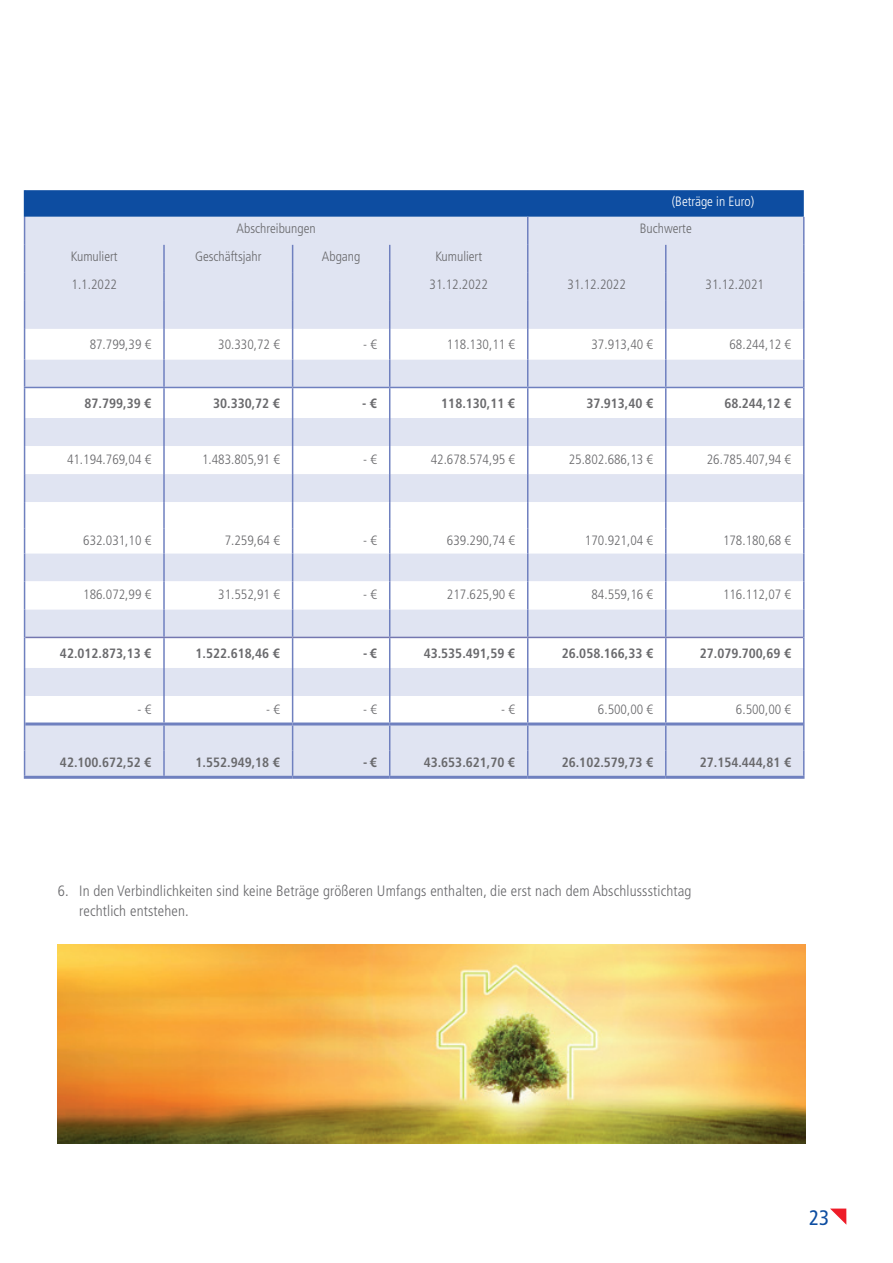
<style>
.page{position:relative;width:893px;height:1263px;background:#fff}
.page>*{position:absolute;margin:0;border:0;box-sizing:border-box;transform-origin:0 0}
.t1{font:condensed 21px "Frutiger LT Std";color:#0d4da1}
.t2{font:300 condensed 15px/19.5px "Frutiger LT Std";letter-spacing:.01em;color:#69696c}
.t3{font:300 condensed 13.5px "Frutiger LT Std";color:#69696c}
.t4{font:700 condensed 13.5px "Frutiger LT Std";color:#69696c}
.t5{font:300 condensed 13.5px "Frutiger LT Std";color:#fff}
</style>
<div class="page">
<svg style="left:830px;top:1208px;width:16px;height:17px"></svg>
<hr style="left:24px;top:776px;width:140px;height:3px;background:#6f80bf">
<hr style="left:164px;top:776px;width:129px;height:3px;background:#6f80bf">
<hr style="left:293px;top:776px;width:97px;height:3px;background:#6f80bf">
<hr style="left:390px;top:776px;width:138px;height:3px;background:#6f80bf">
<hr style="left:528px;top:776px;width:138px;height:3px;background:#6f80bf">
<hr style="left:666px;top:776px;width:138px;height:3px;background:#6f80bf">
<svg style="left:23px;top:190px;width:781px;height:586px"></svg>
<img style="left:58px;top:944px;width:747px;height:200px">
<p class="t5" style="left:672px;top:194px;width:84px">(Beträge in Euro)</p>
<p class="t3" style="left:237px;top:221px;width:81px">Abschreibungen</p>
<p class="t3" style="left:640px;top:221px;width:54px">Buchwerte</p>
<p class="t3" style="left:71px;top:249px;width:48px">Kumuliert</p>
<p class="t3" style="left:195px;top:249px;width:68px">Geschäftsjahr</p>
<p class="t3" style="left:322px;top:249px;width:40px">Abgang</p>
<p class="t3" style="left:435px;top:249px;width:48px">Kumuliert</p>
<p class="t3" style="left:72px;top:277px;width:47px">1.1.2022</p>
<p class="t3" style="left:430px;top:277px;width:60px">31.12.2022</p>
<p class="t3" style="left:568px;top:277px;width:60px">31.12.2022</p>
<p class="t3" style="left:706px;top:277px;width:60px">31.12.2021</p>
<p class="t3" style="left:90px;top:337px;width:63px">87.799,39 €</p>
<p class="t3" style="left:218px;top:337px;width:63px">30.330,72 €</p>
<p class="t3" style="left:363px;top:337px;width:15px">- €</p>
<p class="t3" style="left:447px;top:337px;width:70px">118.130,11 €</p>
<p class="t3" style="left:591px;top:337px;width:63px">37.913,40 €</p>
<p class="t3" style="left:729px;top:337px;width:63px">68.244,12 €</p>
<p class="t4" style="left:85px;top:395px;width:68px">87.799,39 €</p>
<p class="t4" style="left:213px;top:395px;width:68px">30.330,72 €</p>
<p class="t4" style="left:362px;top:395px;width:16px">- €</p>
<p class="t4" style="left:441px;top:395px;width:75px">118.130,11 €</p>
<p class="t4" style="left:586px;top:395px;width:68px">37.913,40 €</p>
<p class="t4" style="left:724px;top:395px;width:68px">68.244,12 €</p>
<p class="t3" style="left:67px;top:451px;width:86px">41.194.769,04 €</p>
<p class="t3" style="left:202px;top:451px;width:79px">1.483.805,91 €</p>
<p class="t3" style="left:363px;top:451px;width:15px">- €</p>
<p class="t3" style="left:431px;top:451px;width:86px">42.678.574,95 €</p>
<p class="t3" style="left:569px;top:451px;width:86px">25.802.686,13 €</p>
<p class="t3" style="left:707px;top:451px;width:86px">26.785.407,94 €</p>
<p class="t3" style="left:83px;top:532px;width:70px">632.031,10 €</p>
<p class="t3" style="left:225px;top:532px;width:57px">7.259,64 €</p>
<p class="t3" style="left:363px;top:532px;width:15px">- €</p>
<p class="t3" style="left:447px;top:532px;width:70px">639.290,74 €</p>
<p class="t3" style="left:585px;top:532px;width:70px">170.921,04 €</p>
<p class="t3" style="left:723px;top:532px;width:70px">178.180,68 €</p>
<p class="t3" style="left:83px;top:587px;width:70px">186.072,99 €</p>
<p class="t3" style="left:218px;top:587px;width:63px">31.552,91 €</p>
<p class="t3" style="left:363px;top:587px;width:15px">- €</p>
<p class="t3" style="left:447px;top:587px;width:70px">217.625,90 €</p>
<p class="t3" style="left:591px;top:587px;width:63px">84.559,16 €</p>
<p class="t3" style="left:723px;top:587px;width:70px">116.112,07 €</p>
<p class="t4" style="left:60px;top:645px;width:93px">42.012.873,13 €</p>
<p class="t4" style="left:196px;top:645px;width:86px">1.522.618,46 €</p>
<p class="t4" style="left:363px;top:645px;width:15px">- €</p>
<p class="t4" style="left:424px;top:645px;width:93px">43.535.491,59 €</p>
<p class="t4" style="left:562px;top:645px;width:93px">26.058.166,33 €</p>
<p class="t4" style="left:700px;top:645px;width:93px">27.079.700,69 €</p>
<p class="t3" style="left:138px;top:701px;width:15px">- €</p>
<p class="t3" style="left:266px;top:701px;width:15px">- €</p>
<p class="t3" style="left:363px;top:701px;width:15px">- €</p>
<p class="t3" style="left:501px;top:701px;width:15px">- €</p>
<p class="t3" style="left:598px;top:701px;width:57px">6.500,00 €</p>
<p class="t3" style="left:736px;top:701px;width:57px">6.500,00 €</p>
<p class="t4" style="left:60px;top:754px;width:93px">42.100.672,52 €</p>
<p class="t4" style="left:196px;top:754px;width:86px">1.552.949,18 €</p>
<p class="t4" style="left:363px;top:754px;width:15px">- €</p>
<p class="t4" style="left:424px;top:754px;width:93px">43.653.621,70 €</p>
<p class="t4" style="left:562px;top:754px;width:93px">26.102.579,73 €</p>
<p class="t4" style="left:700px;top:754px;width:93px">27.154.444,81 €</p>
<p class="t2" style="left:79px;top:881px;width:614px;text-indent:-21px">6. In den Verbindlichkeiten sind keine Beträge größeren Umfangs enthalten, die erst nach dem Abschlussstichtag rechtlich entstehen.</p>
<h1 class="t1" style="left:809px;top:1205px;width:22px">23</h1>
</div>
